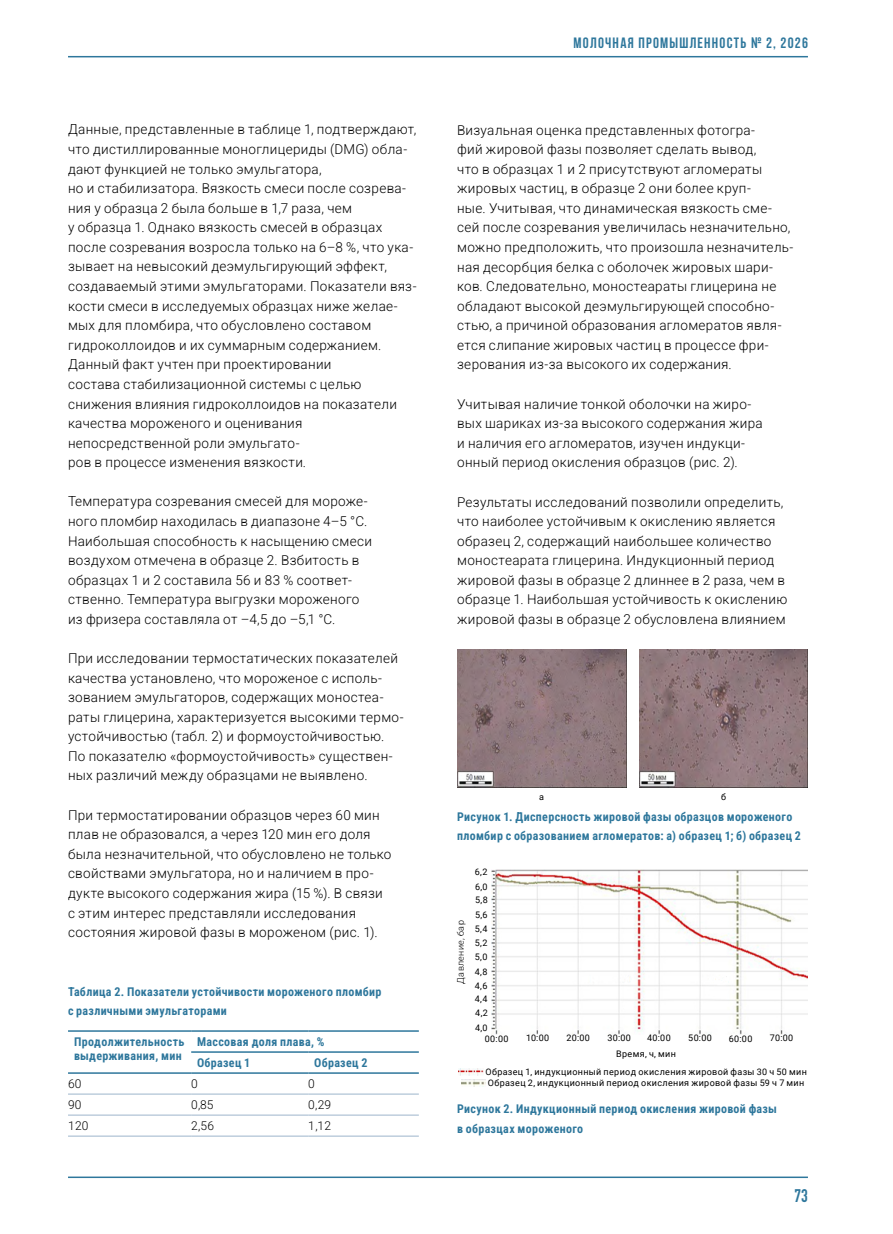
<style>
.page{position:relative;width:893px;height:1234px;background:#fff}
.page>*{position:absolute;margin:0;border:0;box-sizing:border-box;transform-origin:0 0}
.t1{font:700 18px "DIN Condensed";color:#2e779c}
.t2{font:700 15px "Bebas Neue";letter-spacing:.08em;color:#2e779c}
.t3{font:300 13.5px/19.5px "Roboto";letter-spacing:.025em;color:#000}
.t4{font:700 12px/19.5px "Roboto Condensed";letter-spacing:.025em;color:#2e779c}
.t5{font:300 12px "Roboto";letter-spacing:.01em;color:#000}
.t6{font:9px/10.8px "Roboto";letter-spacing:.04em;color:#000}
.t7{font:300 9px "Roboto";letter-spacing:.04em;color:#000}
.s1{font-family:"DIN Condensed"}
</style>
<div class="page">
<hr style="left:68px;top:56px;width:740px;height:1px;background:#2e779c">
<hr style="left:68px;top:1176px;width:740px;height:1px;background:#2e779c">
<img style="left:457px;top:649px;width:169px;height:138px">
<img style="left:639px;top:649px;width:169px;height:138px">
<img style="left:491px;top:869px;width:317px;height:164px">
<img style="left:459px;top:1068px;width:24px;height:6px">
<img style="left:461px;top:1079px;width:25px;height:6px">
<hr style="left:191px;top:1051px;width:117px;height:1px;background:#2e779c">
<hr style="left:308px;top:1051px;width:111px;height:1px;background:#2e779c">
<hr style="left:68px;top:1093px;width:123px;height:1px;background:#9db5cb">
<hr style="left:191px;top:1093px;width:117px;height:1px;background:#9db5cb">
<hr style="left:308px;top:1093px;width:111px;height:1px;background:#9db5cb">
<hr style="left:68px;top:1114px;width:123px;height:1px;background:#9db5cb">
<hr style="left:191px;top:1114px;width:117px;height:1px;background:#9db5cb">
<hr style="left:308px;top:1114px;width:111px;height:1px;background:#9db5cb">
<hr style="left:68px;top:1135px;width:123px;height:1px;background:#9db5cb">
<hr style="left:191px;top:1135px;width:117px;height:1px;background:#9db5cb">
<hr style="left:308px;top:1135px;width:111px;height:1px;background:#9db5cb">
<hr style="left:68px;top:1030px;width:123px;height:1px;background:#2e779c">
<hr style="left:191px;top:1030px;width:117px;height:1px;background:#2e779c">
<hr style="left:308px;top:1030px;width:111px;height:1px;background:#2e779c">
<hr style="left:68px;top:1072px;width:123px;height:1px;background:#2e779c">
<hr style="left:191px;top:1072px;width:117px;height:1px;background:#2e779c">
<hr style="left:308px;top:1072px;width:111px;height:1px;background:#2e779c">
<p class="t3" style="left:68px;top:119px;width:350px">Данные, представленные в таблице 1, подтверждают, что дистиллированные моноглицериды (DMG) обла&shy;дают функцией не только эмульгатора,<br>но и стабилизатора. Вязкость смеси после созрева&shy;ния у образца 2 была больше в 1,7 раза, чем<br>у образца 1. Однако вязкость смесей в образцах после созревания возросла только на 6–8 %, что ука&shy;зывает на невысокий деэмульгирующий эффект, создаваемый этими эмульгаторами. Показатели вяз&shy;кости смеси в исследуемых образцах ниже желае&shy;мых для пломбира, что обусловлено составом гидроколлоидов и их суммарным содержанием.<br>Данный факт учтен при проектировании<br>состава стабилизационной системы с целью снижения влияния гидроколлоидов на показатели качества мороженого и оценивания непосредственной роли эмульгато-<br>ров в процессе изменения вязкости.</p>
<p class="t3" style="left:68px;top:491px;width:306px">Температура созревания смесей для мороже&shy;ного пломбир находилась в диапазоне 4–5 °C.<br>Наибольшая способность к насыщению смеси воздухом отмечена в образце 2. Взбитость в образцах 1 и 2 составила 56 и 83 % соответ&shy;ственно. Температура выгрузки мороженого из фризера составляла от –4,5 до –5,1 °С.</p>
<p class="t3" style="left:68px;top:647px;width:337px">При исследовании термостатических показателей качества установлено, что мороженое с исполь&shy;зованием эмульгаторов, содержащих моностеа&shy;раты глицерина, характеризуется высокими термо&shy;устойчивостью (табл. 2) и формоустойчивостью.<br>По показателю «формоустойчивость» существен&shy;ных различий между образцами не выявлено.</p>
<p class="t3" style="left:68px;top:804px;width:325px">При термостатировании образцов через 60 мин плав не образовался, а через 120 мин его доля была незначительной, что обусловлено не только свойствами эмульгатора, но и наличием в про&shy;дукте высокого содержания жира (15 %). В связи с этим интерес представляли исследования состояния жировой фазы в мороженом (рис. 1).</p>
<p class="t4" style="left:68px;top:981px;width:315px">Таблица 2. Показатели устойчивости мороженого пломбир с различными эмульгаторами</p>
<p class="t4" style="left:74px;top:1034px;width:112px;line-height:13.5px">Продолжительность выдерживания, мин</p>
<p class="t4" style="left:197px;top:1030px;width:129px;line-height:21px">Массовая доля плава, %<br>Образец 1</p>
<p class="t4" style="left:314px;top:1052px;width:55px">Образец 2</p>
<p class="t5" style="left:68px;top:1075px;width:15px">60</p>
<p class="t5" style="left:191px;top:1075px;width:8px">0</p>
<p class="t5" style="left:308px;top:1075px;width:8px">0</p>
<p class="t5" style="left:68px;top:1096px;width:15px">90</p>
<p class="t5" style="left:191px;top:1096px;width:24px">0,85</p>
<p class="t5" style="left:308px;top:1096px;width:24px">0,29</p>
<p class="t5" style="left:68px;top:1117px;width:22px">120</p>
<p class="t5" style="left:191px;top:1117px;width:24px">2,56</p>
<p class="t5" style="left:308px;top:1117px;width:24px">1,12</p>
<p class="t2" style="left:573px;top:34px;width:236px">Молочная промышленность <span class="s1">№</span> 2, 2026</p>
<p class="t3" style="left:457px;top:119px;width:338px">Визуальная оценка представленных фотогра-<br>фий жировой фазы позволяет сделать вывод,<br>что в образцах 1 и 2 присутствуют агломераты жировых частиц, в образце 2 они более круп-<br>ные. Учитывая, что динамическая вязкость сме&shy;сей после созревания увеличилась незначительно, можно предположить, что произошла незначитель&shy;ная десорбция белка с оболочек жировых шари&shy;ков. Следовательно, моностеараты глицерина не обладают высокой деэмульгирующей способно&shy;стью, а причиной образования агломератов явля&shy;ется слипание жировых частиц в процессе фри&shy;зерования из-за высокого их содержания.</p>
<p class="t3" style="left:457px;top:393px;width:307px">Учитывая наличие тонкой оболочки на жиро&shy;вых шариках из-за высокого содержания жира и наличия его агломератов, изучен индукци&shy;онный период окисления образцов (рис. 2).</p>
<p class="t3" style="left:457px;top:491px;width:332px">Результаты исследований позволили определить, что наиболее устойчивым к окислению является образец 2, содержащий наибольшее количество моностеарата глицерина. Индукционный период жировой фазы в образце 2 длиннее в 2 раза, чем в образце 1. Наибольшая устойчивость к окислению жировой фазы в образце 2 обусловлена влиянием</p>
<p class="t6" style="left:539px;top:790px;width:6px">а</p>
<p class="t6" style="left:721px;top:790px;width:6px">б</p>
<p class="t4" style="left:457px;top:806px;width:345px">Рисунок 1. Дисперсность жировой фазы образцов мороженого пломбир с образованием агломератов: а) образец 1; б) образец 2</p>
<p class="t6" style="left:475px;top:865px;width:14px">6,2</p>
<p class="t6" style="left:475px;top:880px;width:14px">6,0</p>
<p class="t7" style="left:454px;top:983px;width:65px;rotate:-90deg">Давление, бар</p>
<p class="t6" style="left:475px;top:894px;width:14px">5,8</p>
<p class="t6" style="left:475px;top:909px;width:14px">5,6</p>
<p class="t6" style="left:475px;top:922px;width:14px">5,4</p>
<p class="t6" style="left:475px;top:936px;width:14px">5,2</p>
<p class="t6" style="left:475px;top:950px;width:14px">5,0</p>
<p class="t6" style="left:475px;top:965px;width:14px">4,8</p>
<p class="t6" style="left:475px;top:979px;width:14px">4,6</p>
<p class="t6" style="left:475px;top:993px;width:14px">4,4</p>
<p class="t6" style="left:475px;top:1007px;width:14px">4,2</p>
<p class="t6" style="left:485px;top:1032px;width:25px">00:00</p>
<p class="t6" style="left:475px;top:1021px;width:14px">4,0</p>
<p class="t6" style="left:526px;top:1032px;width:25px">10:00</p>
<p class="t6" style="left:566px;top:1032px;width:25px">20:00</p>
<p class="t6" style="left:607px;top:1032px;width:25px">30:00</p>
<p class="t6" style="left:647px;top:1032px;width:25px">40:00</p>
<p class="t6" style="left:688px;top:1032px;width:25px">50:00</p>
<p class="t6" style="left:729px;top:1032px;width:25px">60:00</p>
<p class="t6" style="left:770px;top:1032px;width:25px">70:00</p>
<p class="t6" style="left:616px;top:1048px;width:61px">Время, ч, мин</p>
<p class="t6" style="left:485px;top:1066px;width:323px">Образец 1, индукционный период окисления жировой фазы 30 ч 50 мин<br>Образец 2, индукционный период окисления жировой фазы 59 ч 7 мин</p>
<p class="t4" style="left:457px;top:1098px;width:321px">Рисунок 2. Индукционный период окисления жировой фазы в образцах мороженого</p>
<h1 class="t1" style="left:794px;top:1183px;width:15px">73</h1>
</div>
